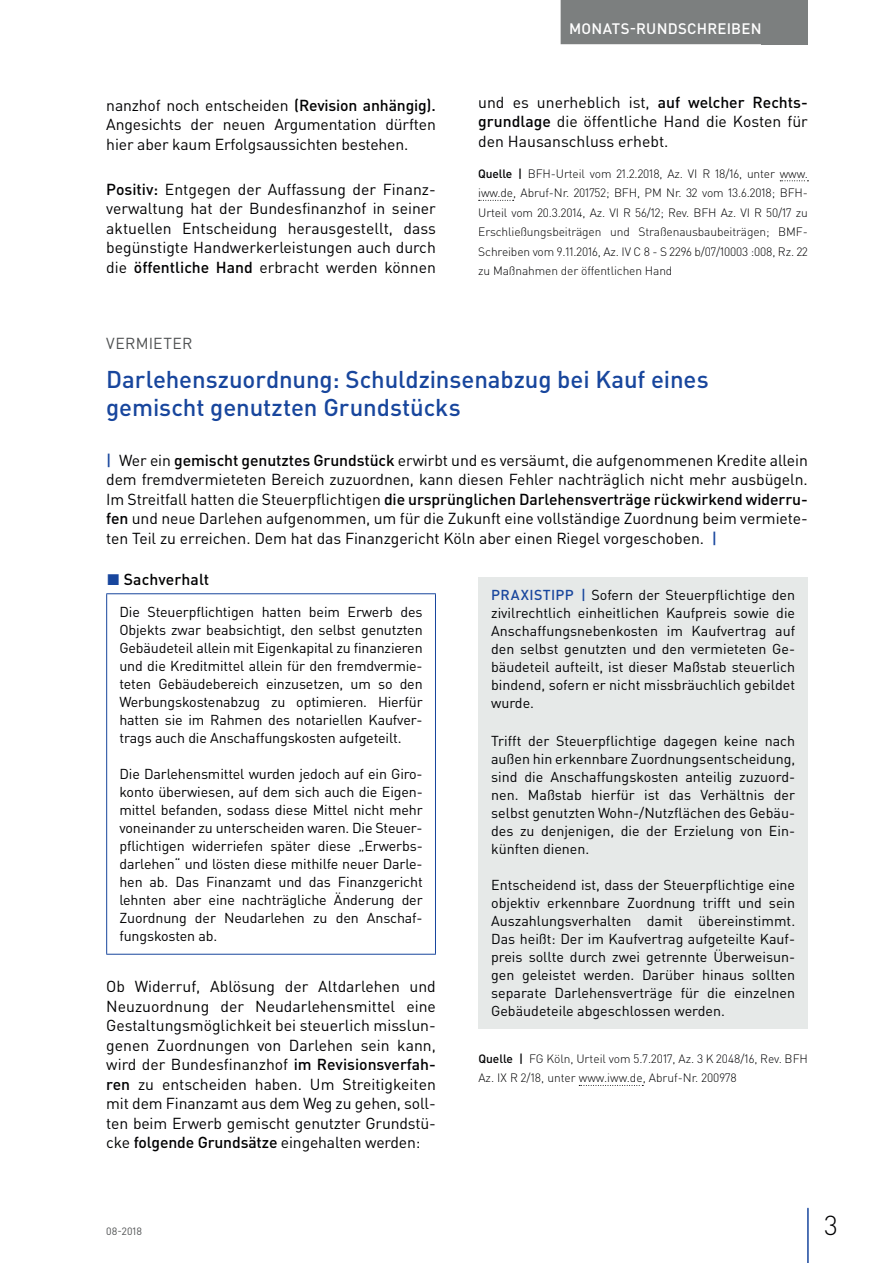
<style>
.page{position:relative;width:893px;height:1263px;background:#fff}
.page>*{position:absolute;margin:0;border:0;box-sizing:border-box;transform-origin:0 0}
.t1{font:300 27px "DIN Pro";color:#000002}
.t2{font:500 24px/28.5px "DIN Pro";letter-spacing:-.005em;color:#18469d}
.t3{font:15.75px/19.5px "DIN Pro";letter-spacing:-.005em;color:#000002;text-align:justify}
.t4{font:500 15.75px "DIN Pro";letter-spacing:.005em;color:#000002}
.t5{font:15.75px "DIN Pro";letter-spacing:.015em;color:#4f5152}
.t6{font:500 15px "DIN Pro";letter-spacing:.015em;color:#fff}
.t7{font:14.25px/18px "DIN Pro";color:#000002;text-align:justify}
.t8{font:300 12px/19.5px "DIN Pro";letter-spacing:-.01em;color:#000002;text-align:justify}
.t9{font:10.5px "DIN Pro";color:#4f5152}
.s1{font-weight:500}
.s2{font-weight:500;color:#18469d}
.s3{color:#18469d}
</style>
<div class="page">
<div style="left:762px;top:0;width:46px;height:44px;background:#7c7f7f"></div>
<hr style="left:807px;top:1208px;width:2px;height:55px;background:#18469d">
<div style="left:561px;top:0;width:209px;height:44px;background:#7c7f7f"></div>
<svg style="left:780px;top:180px;width:28px;height:1px"></svg>
<svg style="left:479px;top:200px;width:35px;height:1px"></svg>
<hr style="left:106px;top:593px;width:330px;height:1px;background:#18469d">
<hr style="left:106px;top:594px;width:1px;height:360px;background:#18469d">
<hr style="left:435px;top:594px;width:1px;height:360px;background:#18469d">
<hr style="left:106px;top:954px;width:330px;height:1px;background:#18469d">
<svg style="left:579px;top:1085px;width:64px;height:1px"></svg>
<div style="left:478px;top:577px;width:330px;height:451px;background:#e6e9e8"></div>
<p class="t3" style="left:106px;top:95px;width:331px">nanzhof noch entscheiden <span class="s1">(Revision anhängig).<br></span>Angesichts der neuen Argumentation dürften hier aber kaum Erfolgsaussichten bestehen.</p>
<p class="t3" style="left:106px;top:179px;width:331px"><span class="s1">Positiv:</span> Entgegen der Auffassung der Finanz&shy;verwaltung hat der Bundesfinanzhof in seiner aktuellen Entscheidung herausgestellt, dass begünstigte Handwerkerleistungen auch durch die <span class="s1">öffentliche Hand</span> erbracht werden können</p>
<p class="t6" style="left:569px;top:18px;width:194px">MONATS-RUNDSCHREIBEN</p>
<p class="t3" style="left:478px;top:92px;width:331px">und es unerheblich ist, <span class="s1">auf welcher Rechts&shy;grundlage</span> die öffentliche Hand die Kosten für den Hausanschluss erhebt.</p>
<p class="t8" style="left:478px;top:163px;width:331px"><span class="s1">Quelle |</span> BFH-Urteil vom 21.2.2018, Az. VI R 18/16, unter www. iww.de, Abruf-Nr. 201752; BFH, PM Nr. 32 vom 13.6.2018; BFH-Urteil vom 20.3.2014, Az. VI R 56/12; Rev. BFH Az. VI R 50/17 zu Erschließungsbeiträgen und Straßenausbaubeiträgen; BMF-Schreiben vom 9.11.2016, Az. IV C 8 - S 2296 b/07/10003 :008, Rz. 22 zu Maßnahmen der öffentlichen Hand</p>
<p class="t5" style="left:106px;top:332px;width:88px">VERMIETER</p>
<h2 class="t2" style="left:106px;top:364px;width:604px">Darlehenszuordnung: Schuldzinsenabzug bei Kauf eines gemischt genutzten Grundstücks</h2>
<p class="t3" style="left:106px;top:450px;width:703px"><span class="s2">|</span> Wer ein <span class="s1">gemischt genutztes Grundstück</span> erwirbt und es versäumt, die aufgenommenen Kredite allein dem fremdvermieteten Bereich zuzuordnen, kann diesen Fehler nachträglich nicht mehr ausbügeln.<br>Im Streitfall hatten die Steuerpflichtigen <span class="s1">die ursprünglichen Darlehensverträge rückwirkend widerru&shy;fen</span> und neue Darlehen aufgenommen, um für die Zukunft eine vollständige Zuordnung beim vermiete&shy;ten Teil zu erreichen. Dem hat das Finanzgericht Köln aber einen Riegel vorgeschoben. <span class="s2">|</span></p>
<p class="t4" style="left:107px;top:569px;width:104px"><span class="s3">◼</span> Sachverhalt</p>
<p class="t7" style="left:119px;top:603px;width:305px">Die Steuerpflichtigen hatten beim Erwerb des Objekts zwar beabsichtigt, den selbst genutzten Gebäudeteil allein mit Eigenkapital zu finanzieren und die Kreditmittel allein für den fremdvermie&shy;teten Gebäudebereich einzusetzen, um so den Werbungskostenabzug zu optimieren. Hierfür hatten sie im Rahmen des notariellen Kaufver&shy;trags auch die Anschaffungskosten aufgeteilt.</p>
<p class="t7" style="left:119px;top:765px;width:305px">Die Darlehensmittel wurden jedoch auf ein Giro&shy;konto überwiesen, auf dem sich auch die Eigen&shy;mittel befanden, sodass diese Mittel nicht mehr voneinander zu unterscheiden waren. Die Steuer&shy;pflichtigen widerriefen später diese „Erwerbs&shy;darlehen“ und lösten diese mithilfe neuer Darle&shy;hen ab. Das Finanzamt und das Finanzgericht lehnten aber eine nachträgliche Änderung der Zuordnung der Neudarlehen zu den Anschaf&shy;fungskosten ab.</p>
<p class="t3" style="left:106px;top:976px;width:331px">Ob Widerruf, Ablösung der Altdarlehen und Neuzuordnung der Neudarlehensmittel eine Gestaltungsmöglichkeit bei steuerlich misslun&shy;genen Zuordnungen von Darlehen sein kann, wird der Bundesfinanzhof <span class="s1">im Revisionsverfah&shy;ren</span> zu entscheiden haben. Um Streitigkeiten mit dem Finanzamt aus dem Weg zu gehen, soll&shy;ten beim Erwerb gemischt genutzter Grundstü&shy;cke <span class="s1">folgende Grundsätze</span> eingehalten werden:</p>
<p class="t7" style="left:491px;top:585px;width:306px"><span class="s2">PRAXISTIPP |</span> Sofern der Steuerpflichtige den zivilrechtlich einheitlichen Kaufpreis sowie die Anschaffungsnebenkosten im Kaufvertrag auf den selbst genutzten und den vermieteten Ge&shy;bäudeteil aufteilt, ist dieser Maßstab steuerlich bindend, sofern er nicht missbräuchlich gebildet wurde.</p>
<p class="t7" style="left:491px;top:731px;width:306px">Trifft der Steuerpflichtige dagegen keine nach außen hin erkennbare Zuordnungsentscheidung, sind die Anschaffungskosten anteilig zuzuord&shy;nen. Maßstab hierfür ist das Verhältnis der selbst genutzten Wohn-/Nutzflächen des Gebäu&shy;des zu denjenigen, die der Erzielung von Ein&shy;künften dienen.</p>
<p class="t7" style="left:491px;top:875px;width:306px">Entscheidend ist, dass der Steuerpflichtige eine objektiv erkennbare Zuordnung trifft und sein Auszahlungsverhalten damit übereinstimmt.<br>Das heißt: Der im Kaufvertrag aufgeteilte Kauf&shy;preis sollte durch zwei getrennte Überweisun&shy;gen geleistet werden. Darüber hinaus sollten separate Darlehensverträge für die einzelnen Gebäudeteile abgeschlossen werden.</p>
<p class="t8" style="left:478px;top:1048px;width:331px"><span class="s1">Quelle |</span> FG Köln, Urteil vom 5.7.2017, Az. 3 K 2048/16, Rev. BFH<br>Az. IX R 2/18, unter www.iww.de, Abruf-Nr. 200978</p>
<p class="t9" style="left:106px;top:1224px;width:37px">08-2018</p>
<h1 class="t1" style="left:824px;top:1207px;width:15px">3</h1>
</div>
